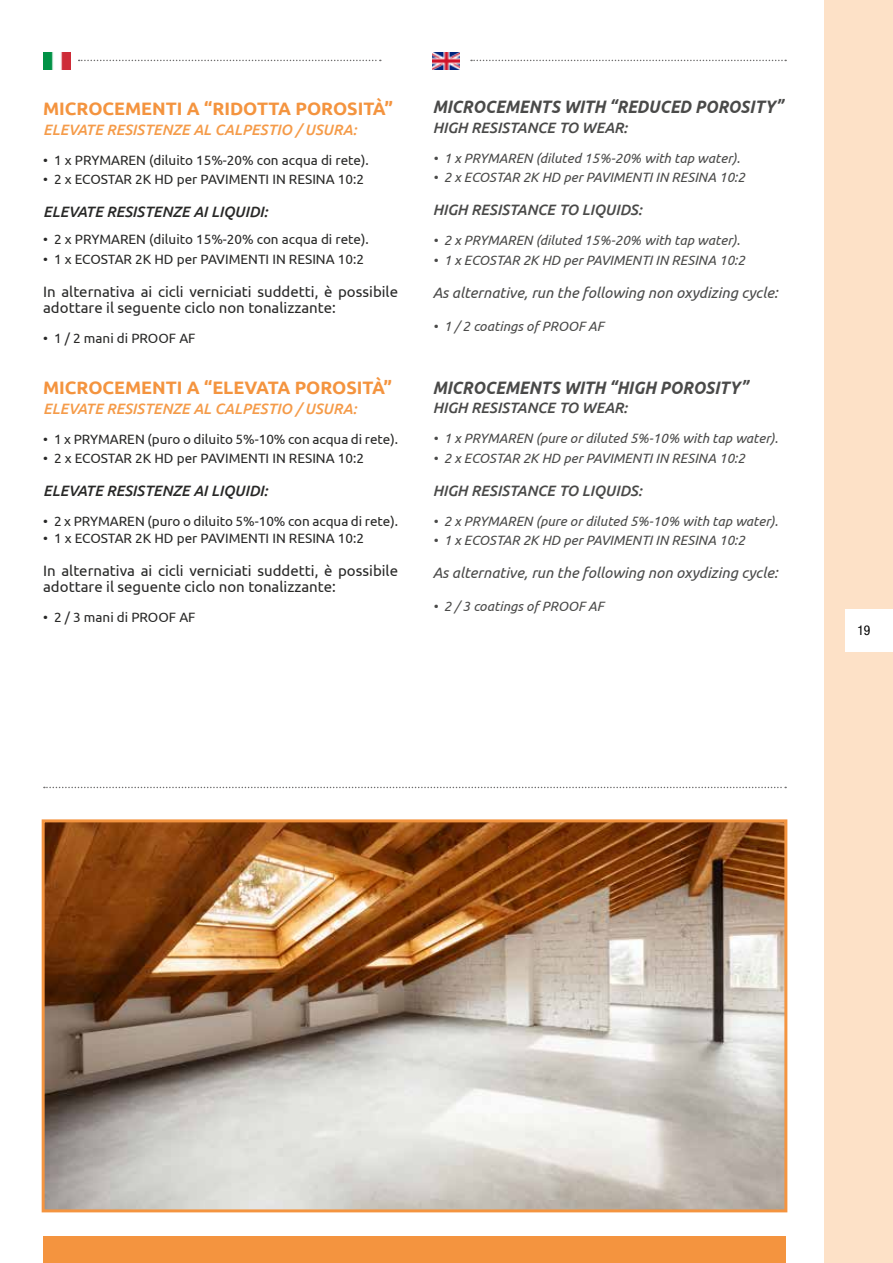
<style>
.page{position:relative;width:893px;height:1263px;background:#fff}
.page>*{position:absolute;margin:0;border:0;box-sizing:border-box;transform-origin:0 0}
.t1{font:italic 700 18px "Ubuntu";color:#4a4a49;scale:.9 1}
.t2{font:700 18px "Ubuntu";color:#f4943f}
.t3{font:15px/16.5px "Ubuntu";color:#282827}
.t4{font:italic 15px "Ubuntu";color:#4a4a49}
.t5{font:italic 500 15px "Ubuntu";color:#4a4a49}
.t6{font:italic 500 15px "Ubuntu";color:#f59b49}
.t7{font:italic 500 15px "Ubuntu";color:#282827}
.t8{font:italic 13.5px "Ubuntu";color:#4a4a49}
.t9{font:13.5px "Ubuntu";color:#282827}
.t10{font:condensed 13.5px "Helvetica Neue";color:#000}
</style>
<div class="page">
<div style="left:825px;top:0;width:68px;height:1263px;background:#fde1c7"></div>
<img style="left:46px;top:823px;width:737px;height:385px">
<div style="left:42px;top:819px;width:745px;height:393px;border:3px solid #f4943f"></div>
<img style="left:43px;top:53px;width:27px;height:17px">
<svg style="left:79px;top:60px;width:302px;height:1px"></svg>
<svg style="left:471px;top:60px;width:315px;height:1px"></svg>
<svg style="left:44px;top:787px;width:742px;height:1px"></svg>
<img style="left:433px;top:53px;width:27px;height:17px">
<div style="left:43px;top:1236px;width:743px;height:27px;background:#f4943f"></div>
<div style="left:846px;top:609px;width:47px;height:43px;background:#fff"></div>
<h1 class="t2" style="left:43px;top:98px;width:351px">MICROCEMENTI A “RIDOTTA POROSITÀ”</h1>
<p class="t6" style="left:43px;top:120px;width:315px">ELEVATE RESISTENZE AL CALPESTIO / USURA:</p>
<p class="t9" style="left:43px;top:151px;width:327px">• 1 x PRYMAREN (diluito 15%-20% con acqua di rete).</p>
<p class="t9" style="left:43px;top:171px;width:322px">• 2 x ECOSTAR 2K HD per PAVIMENTI IN RESINA 10:2</p>
<p class="t7" style="left:43px;top:202px;width:226px">ELEVATE RESISTENZE AI LIQUIDI:</p>
<p class="t9" style="left:43px;top:231px;width:327px">• 2 x PRYMAREN (diluito 15%-20% con acqua di rete).</p>
<p class="t9" style="left:43px;top:250px;width:322px">• 1 x ECOSTAR 2K HD per PAVIMENTI IN RESINA 10:2</p>
<p class="t3" style="left:43px;top:282px;width:356px">In alternativa ai cicli verniciati suddetti, è possibile adottare il seguente ciclo non tonalizzante:</p>
<p class="t9" style="left:43px;top:330px;width:154px">• 1 / 2 mani di PROOF AF</p>
<h1 class="t2" style="left:43px;top:377px;width:350px">MICROCEMENTI A “ELEVATA POROSITÀ”</h1>
<p class="t6" style="left:43px;top:399px;width:315px">ELEVATE RESISTENZE AL CALPESTIO / USURA:</p>
<p class="t9" style="left:43px;top:431px;width:356px">• 1 x PRYMAREN (puro o diluito 5%-10% con acqua di rete).</p>
<p class="t9" style="left:43px;top:450px;width:322px">• 2 x ECOSTAR 2K HD per PAVIMENTI IN RESINA 10:2</p>
<p class="t7" style="left:43px;top:482px;width:226px">ELEVATE RESISTENZE AI LIQUIDI:</p>
<p class="t9" style="left:43px;top:513px;width:356px">• 2 x PRYMAREN (puro o diluito 5%-10% con acqua di rete).</p>
<p class="t9" style="left:43px;top:530px;width:322px">• 1 x ECOSTAR 2K HD per PAVIMENTI IN RESINA 10:2</p>
<p class="t3" style="left:43px;top:562px;width:356px">In alternativa ai cicli verniciati suddetti, è possibile adottare il seguente ciclo non tonalizzante:</p>
<p class="t9" style="left:43px;top:609px;width:154px">• 2 / 3 mani di PROOF AF</p>
<h1 class="t1" style="left:433px;top:96px;width:391px">MICROCEMENTS WITH “REDUCED POROSITY”</h1>
<p class="t5" style="left:433px;top:118px;width:196px">HIGH RESISTANCE TO WEAR:</p>
<p class="t8" style="left:433px;top:150px;width:309px">• 1 x PRYMAREN (diluted 15%-20% with tap water).</p>
<p class="t8" style="left:433px;top:169px;width:314px">• 2 x ECOSTAR 2K HD per PAVIMENTI IN RESINA 10:2</p>
<p class="t5" style="left:433px;top:201px;width:211px">HIGH RESISTANCE TO LIQUIDS:</p>
<p class="t8" style="left:433px;top:232px;width:309px">• 2 x PRYMAREN (diluted 15%-20% with tap water).</p>
<p class="t8" style="left:433px;top:252px;width:314px">• 1 x ECOSTAR 2K HD per PAVIMENTI IN RESINA 10:2</p>
<p class="t4" style="left:433px;top:283px;width:347px">As alternative, run the following non oxydizing cycle:</p>
<p class="t8" style="left:433px;top:318px;width:173px">• 1 / 2 coatings of PROOF AF</p>
<h1 class="t1" style="left:433px;top:376px;width:352px">MICROCEMENTS WITH “HIGH POROSITY”</h1>
<p class="t5" style="left:433px;top:399px;width:196px">HIGH RESISTANCE TO WEAR:</p>
<p class="t8" style="left:433px;top:430px;width:347px">• 1 x PRYMAREN (pure or diluted 5%-10% with tap water).</p>
<p class="t8" style="left:433px;top:450px;width:314px">• 2 x ECOSTAR 2K HD per PAVIMENTI IN RESINA 10:2</p>
<p class="t5" style="left:433px;top:481px;width:211px">HIGH RESISTANCE TO LIQUIDS:</p>
<p class="t8" style="left:433px;top:513px;width:347px">• 2 x PRYMAREN (pure or diluted 5%-10% with tap water).</p>
<p class="t8" style="left:433px;top:532px;width:314px">• 1 x ECOSTAR 2K HD per PAVIMENTI IN RESINA 10:2</p>
<p class="t4" style="left:433px;top:564px;width:347px">As alternative, run the following non oxydizing cycle:</p>
<p class="t8" style="left:433px;top:598px;width:173px">• 2 / 3 coatings of PROOF AF</p>
<p class="t10" style="left:857px;top:622px;width:14px">19</p>
</div>
